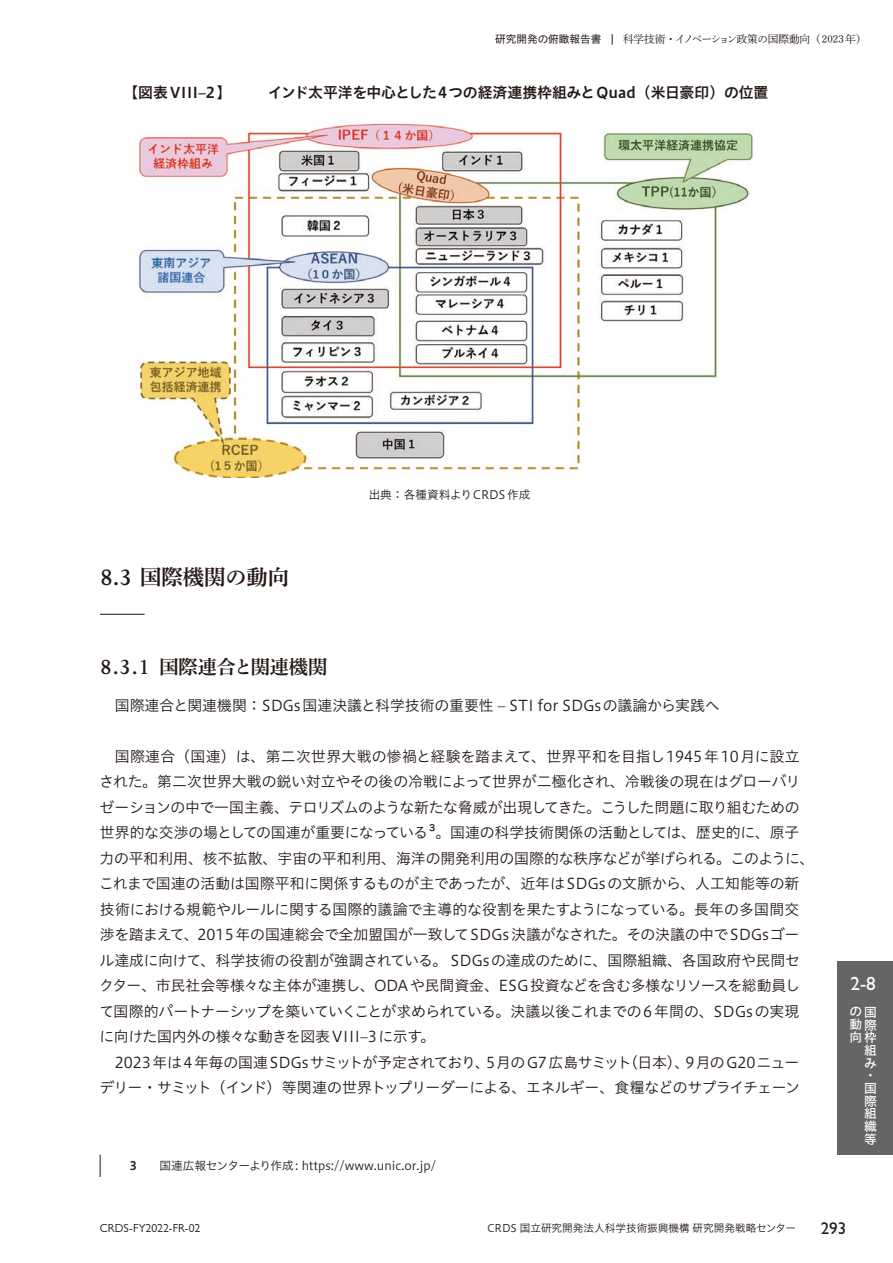
<style>
.page{position:relative;width:893px;height:1263px;background:#fff}
.page>*{position:absolute;margin:0;border:0;box-sizing:border-box;transform-origin:0 0}
.t1{font:21.3px "Shuei Min Pr 6 N B";color:#231916}
.t2{font:19.2px "Shuei Min Pr 6 N B";color:#231916}
.t3{font:500 19.2px "Gill Sans Nova";color:#fff}
.t4{font:500 16.95px "Gill Sans Nova";color:#231916}
.t5{font:14.85px/25.5px "Hiragino UD Sans Std N W3";letter-spacing:-.015em;color:#231916;text-align:justify}
.t6{font:14.85px "Hiragino UD Sans Std N W6";letter-spacing:-.005em;color:#231916}
.t7{font:12.75px "Hiragino UD Sans Std N W5";color:#fff}
.t8{font:11.7px "Hiragino UD Sans Std N W3";color:#231916}
.t9{font:11.7px "Gill Sans Nova";color:#231916}
.t10{font:11.7px "Hiragino UD Sans Std N W6";color:#231916}
.t11{font:10.65px "Shuei Min Pr 6 N L";color:#231916}
.t12{font:10.65px "Hiragino UD Sans Std N W3";color:#231916}
.t13{font:8.7px "Hira Kaku Pro W6";color:#231916}
.s1{font-family:"Hiragino UD Sans Std N W4"}
.s2{font-family:"Joanna MT Std";font-weight:600;font-size:25.5px}
.s3{font-family:"Joanna MT Std";font-weight:600;font-size:23.4px}
</style>
<div class="page">
<hr style="left:100px;top:614px;width:45px;height:1px;background:#231916">
<img style="left:136px;top:119px;width:617px;height:359px">
<svg style="left:100px;top:1154px;width:1px;height:23px"></svg>
<div style="left:838px;top:961px;width:55px;height:193px;background:#666565"></div>
<p class="t11" style="left:495px;top:30px;width:373px"><span class="s1">研究開発の俯瞰報告書</span> 　科学技術・イノベーション政策の国際動向（2023年）</p>
<p class="t6" style="left:123px;top:81px;width:647px">【図表VIII–2】　　　インド太平洋を中心とした４つの経済連携枠組みとQuad（米日豪印）の位置</p>
<h1 class="t1" style="left:100px;top:565px;width:191px"><span class="s2">8.3</span> 国際機関の動向</h1>
<p class="t8" style="left:369px;top:486px;width:163px">出典：各種資料よりCRDS作成</p>
<p class="t2" style="left:100px;top:656px;width:229px"><span class="s3">8.3.1</span> 国際連合と関連機関</p>
<p class="t5" style="left:115px;top:691px;width:606px">国際連合と関連機関：SDGs国連決議と科学技術の重要性 – STI for SDGsの議論から実践へ</p>
<p class="t5" style="left:99px;top:742px;width:703px;text-indent:16px">国際連合（国連）は、第二次世界大戦の惨禍と経験を踏まえて、世界平和を目指し1945年10月に設立された。第二次世界大戦の鋭い対立やその後の冷戦によって世界が二極化され、冷戦後の現在はグローバリゼーションの中で一国主義、テロリズムのような新たな脅威が出現してきた。こうした問題に取り組むための世界的な交渉の場としての国連が重要になっている</p>
<p class="t13" style="left:429px;top:820px;width:8px">3</p>
<p class="t5" style="left:99px;top:819px;width:717px;text-align:left;text-indent:336px">。国連の科学技術関係の活動としては、歴史的に、原子力の平和利用、核不拡散、宇宙の平和利用、海洋の開発利用の国際的な秩序などが挙げられる。このように、これまで国連の活動は国際平和に関係するものが主であったが、近年はSDGsの文脈から、人工知能等の新技術における規範やルールに関する国際的議論で主導的な役割を果たすようになっている。長年の多国間交渉を踏まえて、2015年の国連総会で全加盟国が一致してSDGs決議がなされた。その決議の中でSDGsゴール達成に向けて、科学技術の役割が強調されている。 SDGsの達成のために、国際組織、各国政府や民間セクター、市民社会等様々な主体が連携し、ODAや民間資金、ESG投資などを含む多様なリソースを総動員して国際的パートナーシップを築いていくことが求められている。決議以後これまでの6年間の、SDGsの実現に向けた国内外の様々な動きを図表VIII–3に示す。</p>
<p class="t5" style="left:100px;top:1048px;width:702px;text-align:right">2023年は4年毎の国連SDGsサミットが予定されており、5月のG7広島サミット（日本）、9月のG20ニューデリー・サミット（インド）等関連の世界トップリーダーによる、エネルギー、食糧などのサプライチェーン</p>
<p class="t10" style="left:130px;top:1157px;width:9px">3</p>
<p class="t8" style="left:159px;top:1157px;width:278px">国連広報センターより作成: https://www.unic.or.jp/</p>
<p class="t3" style="left:850px;top:972px;width:27px">2-8</p>
<p class="t7" style="left:849px;top:1002px;width:28px">の国</p>
<p class="t7" style="left:849px;top:1015px;width:29px">動際</p>
<p class="t7" style="left:849px;top:1027px;width:29px">向枠</p>
<p class="t7" style="left:864px;top:1041px;width:14px">組</p>
<p class="t7" style="left:864px;top:1053px;width:14px">み</p>
<p class="t7" style="left:864px;top:1065px;width:9px">・</p>
<p class="t7" style="left:864px;top:1078px;width:13px">国</p>
<p class="t7" style="left:864px;top:1091px;width:14px">際</p>
<p class="t7" style="left:864px;top:1104px;width:14px">組</p>
<p class="t7" style="left:864px;top:1117px;width:14px">織</p>
<p class="t7" style="left:864px;top:1129px;width:13px">等</p>
<p class="t9" style="left:100px;top:1221px;width:102px">CRDS-FY2022-FR-02</p>
<p class="t12" style="left:487px;top:1220px;width:311px">CRDS 国立研究開発法人科学技術振興機構 研究開発戦略センター</p>
<p class="t4" style="left:821px;top:1217px;width:27px">293</p>
</div>
